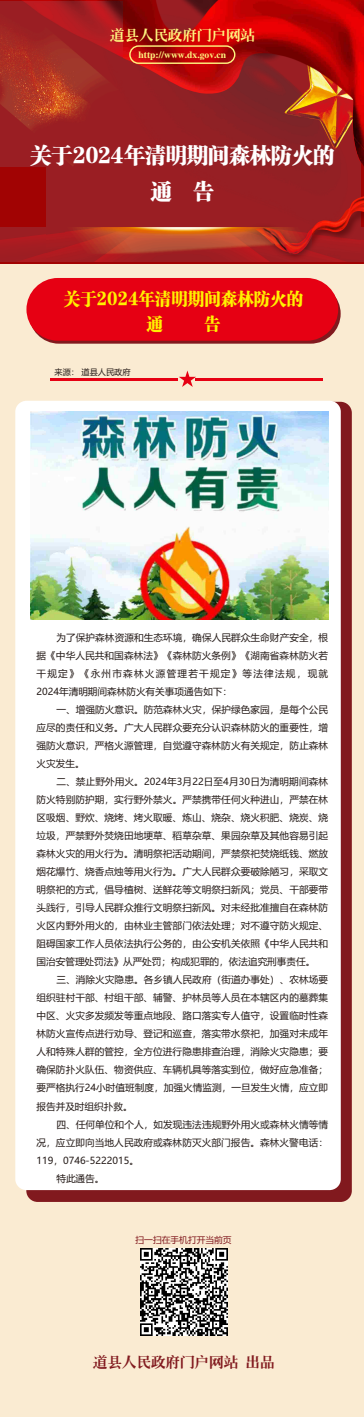
<style>
.page{position:relative;width:364px;height:1417px;background:#fff}
.page>*{position:absolute;margin:0;border:0;box-sizing:border-box;transform-origin:0 0}
.t1{font:21.64px/35.5px "Cloud Rui Song Cu GBK";letter-spacing:-.02em;color:#fff;text-align:center}
.t2{font:17.3px/24.8px "Cloud Rui Song Cu GBK";color:#fff100;text-align:center;scale:.95 1}
.t3{font:14.52px "CT Lao Song SJ";color:#81191e}
.t4{font:14.52px "CT Lao Song SJ";color:#fff67f}
.t5{font:9.6px/18px "Microsoft Ya Hei";letter-spacing:.01em;color:#231916;text-align:justify}
.t6{font:9.58px "CT Lao Song SJ";color:#fff67f}
.t7{font:8.72px "Microsoft Ya Hei";color:#81191e}
.t8{font:8.16px "Microsoft Ya Hei";color:#231916}
.s1{font-size:23.12px}
.s2{font-size:19.14px}
</style>
<div class="page">
<div style="left:1px;top:0;width:362px;height:1417px;background:#faebd2"></div>
<div style="left:26px;top:402px;width:325px;height:800px;background:#81191e;border-radius:11px"></div>
<div style="left:15px;top:401px;width:325px;height:789px;background:#fff;border-radius:11px"></div>
<div style="left:0;top:0;width:363px;height:263px;background:#a10303"></div>
<img style="left:0;top:228px;width:46px;height:34px">
<img style="left:46px;top:166px;width:314px;height:96px">
<img style="left:20px;top:0;width:343px;height:166px">
<img style="left:234px;top:198px;width:129px;height:64px">
<img style="left:252px;top:197px;width:111px;height:57px">
<img style="left:0;top:2px;width:123px;height:164px">
<svg style="left:129px;top:45px;width:106px;height:19px;background:#c32a18"></svg>
<svg style="left:179px;top:370px;width:17px;height:17px"></svg>
<hr style="left:51px;top:378px;width:127px;height:2px;background:#e60013">
<hr style="left:51px;top:380px;width:127px;height:1px;background:#e60013">
<hr style="left:195px;top:378px;width:127px;height:2px;background:#e60013">
<hr style="left:195px;top:380px;width:127px;height:1px;background:#e60013">
<img style="left:140px;top:1248px;width:87px;height:87px">
<img style="left:65px;top:228px;width:246px;height:27px">
<div style="left:29px;top:284px;width:311px;height:60px;background:#81191e;border-radius:30px"></div>
<div style="left:26px;top:278px;width:312px;height:63px;background:#e60013;border-radius:31px"></div>
<img style="left:31px;top:411px;width:297px;height:208px">
<h3 class="t4" style="left:110px;top:27px;width:147px">道县人民政府门户网站</h3>
<p class="t6" style="left:138px;top:50px;width:89px">http://www.dx.gov.cn</p>
<h1 class="t1" style="left:30px;top:139px;width:305px">关于<span class="s1">2024</span>年清明期间森林防火的通 告</h1>
<h2 class="t2" style="left:64px;top:287px;width:253px">关于<span class="s2">2024</span>年清明期间森林防火的通　　 告</h2>
<p class="t8" style="left:55px;top:368px;width:77px">来源： 道县人民政府</p>
<p class="t5" style="left:36px;top:629px;width:293px;text-indent:20px">为了保护森林资源和生态环境，确保人民群众生命财产安全，根据《中华人民共和国森林法》《森林防火条例》《湖南省森林防火若干规定》《永州市森林火源管理若干规定》等法律法规，现就2024年清明期间森林防火有关事项通告如下：</p>
<p class="t5" style="left:36px;top:701px;width:293px;text-indent:20px">一、增强防火意识。防范森林火灾，保护绿色家园，是每个公民应尽的责任和义务。广大人民群众要充分认识森林防火的重要性，增强防火意识，严格火源管理，自觉遵守森林防火有关规定，防止森林火灾发生。</p>
<p class="t5" style="left:36px;top:773px;width:293px;text-indent:20px">二、禁止野外用火。2024年3月22日至4月30日为清明期间森林防火特别防护期，实行野外禁火。严禁携带任何火种进山，严禁在林区吸烟、野炊、烧烤、烤火取暖、炼山、烧杂、烧火积肥、烧炭、烧垃圾，严禁野外焚烧田地埂草、稻草杂草、果园杂草及其他容易引起森林火灾的用火行为。清明祭祀活动期间，严禁祭祀焚烧纸钱、燃放烟花爆竹、烧香点烛等用火行为。广大人民群众要破除陋习，采取文明祭祀的方式，倡导植树、送鲜花等文明祭扫新风；党员、干部要带头践行，引导人民群众推行文明祭扫新风。对未经批准擅自在森林防火区内野外用火的，由林业主管部门依法处理；对不遵守防火规定、阻碍国家工作人员依法执行公务的，由公安机关依照《中华人民共和国治安管理处罚法》从严处罚；构成犯罪的，依法追究刑事责任。</p>
<p class="t5" style="left:36px;top:971px;width:293px;text-indent:20px">三、消除火灾隐患。各乡镇人民政府（街道办事处）、农林场要组织驻村干部、村组干部、辅警、护林员等人员在本辖区内的墓葬集中区、火灾多发频发等重点地段、路口落实专人值守，设置临时性森林防火宣传点进行劝导、登记和巡查，落实带水祭祀，加强对未成年人和特殊人群的管控，全方位进行隐患排查治理，消除火灾隐患；要确保防扑火队伍、物资供应、车辆机具等落实到位，做好应急准备；要严格执行24小时值班制度，加强火情监测，一旦发生火情，应立即报告并及时组织扑救。</p>
<p class="t5" style="left:56px;top:1116px;width:273px">四、任何单位和个人，如发现违法违规野外用火或森林火情等情</p>
<p class="t5" style="left:36px;top:1134px;width:293px">况，应立即向当地人民政府或森林防灭火部门报告。森林火警电话：</p>
<p class="t5" style="left:36px;top:1152px;width:104px">119，0746-5222015。</p>
<p class="t5" style="left:56px;top:1170px;width:49px">特此通告。</p>
<p class="t7" style="left:135px;top:1236px;width:98px">扫一扫在手机打开当前页</p>
<h3 class="t3" style="left:93px;top:1354px;width:183px">道县人民政府门户网站 出品</h3>
</div>
